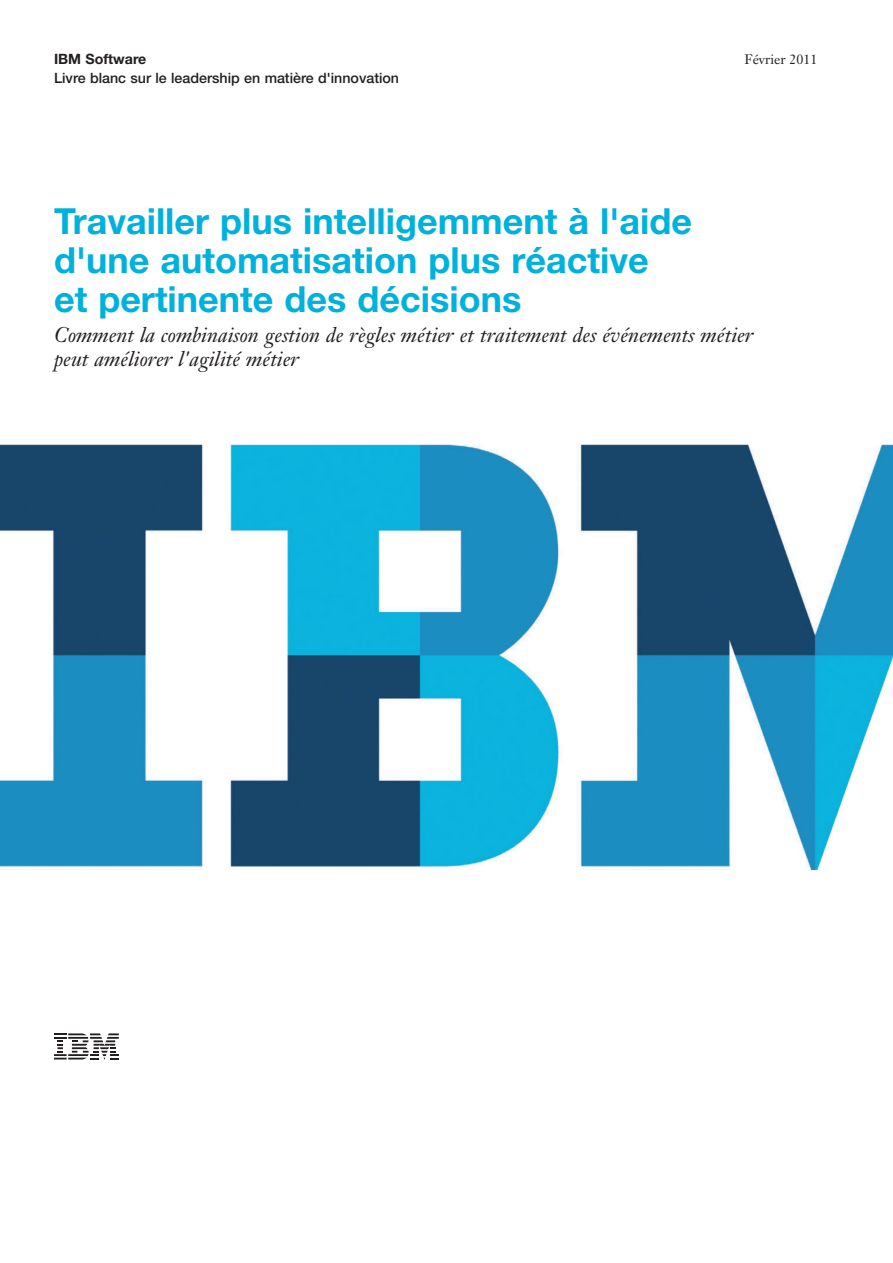
<style>
.page{position:relative;width:893px;height:1263px;background:#fff}
.page>*{position:absolute;margin:0;border:0;box-sizing:border-box;transform-origin:0 0}
.t1{font:700 36px/39px "Helvetica Neue";color:#00b1dc}
.t2{font:italic 21px/24px "Janson Text";color:#231f20}
.t3{font:500 14.25px "Helvetica Neue";color:#231f20}
.t4{font:700 14.25px "Helvetica Neue";color:#231f20}
.t5{font:13.5px "Janson Text";color:#231f20}
</style>
<div class="page">
<img style="left:0;top:444px;width:893px;height:425px">
<svg style="left:54px;top:1033px;width:65px;height:26px"></svg>
<p class="t4" style="left:54px;top:54px;width:94px">IBM Software</p>
<p class="t3" style="left:54px;top:73px;width:347px">Livre blanc sur le leadership en matière d'innovation</p>
<h1 class="t1" style="left:54px;top:205px;width:640px">Travailler plus intelligemment à l'aide d'une automatisation plus réactive<br>et pertinente des décisions</h1>
<p class="t5" style="left:744px;top:54px;width:75px">Février 2011</p>
<p class="t2" style="left:54px;top:325px;width:701px">Comment la combinaison gestion de règles métier et traitement des événements métier peut améliorer l'agilité métier</p>
</div>
